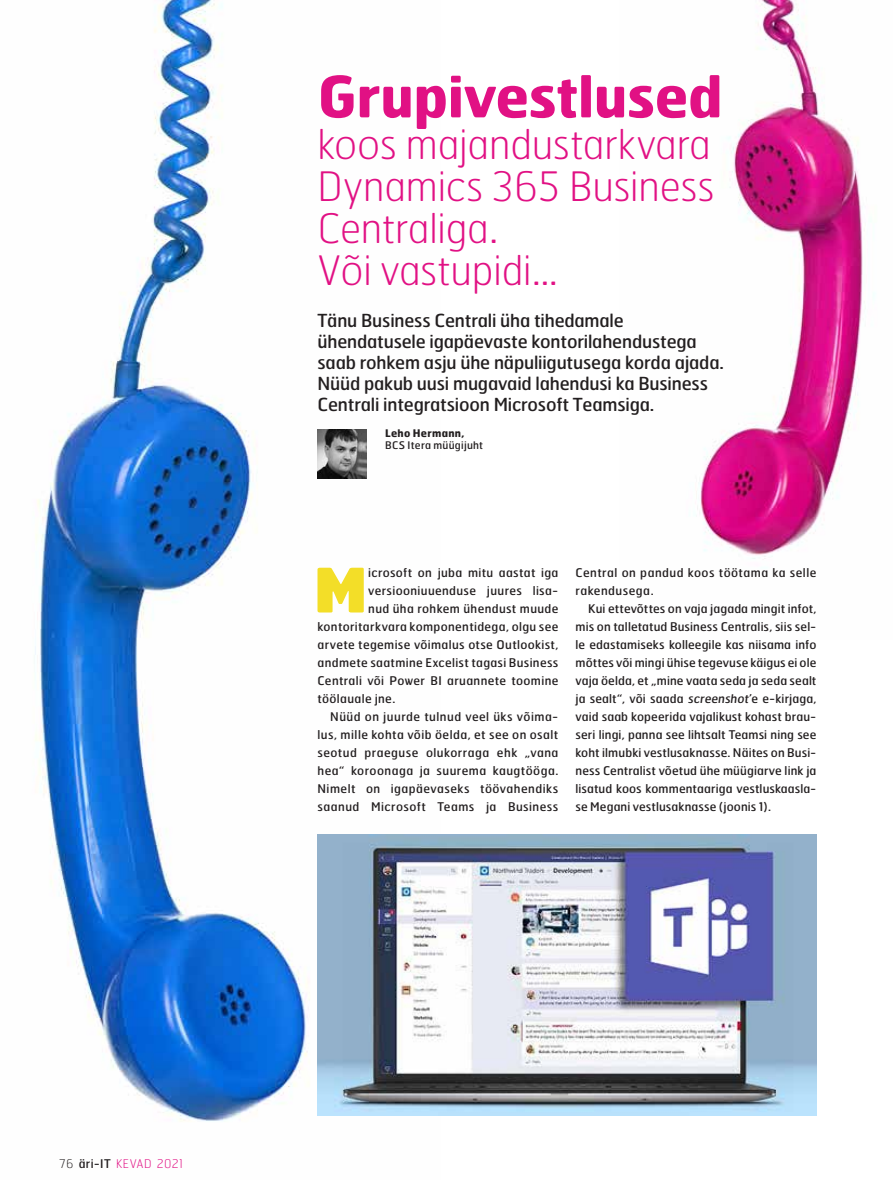
<style>
.page{position:relative;width:893px;height:1191px;background:#fff}
.page>*{position:absolute;margin:0;border:0;box-sizing:border-box;transform-origin:0 0}
.t1{font:900 61.2px "Hermes";color:#f3de28}
.t2{font:700 56.85px "Hermes";letter-spacing:-.01em;color:#e11184}
.t3{font:100 40.5px/42px "Hermes";letter-spacing:-.005em;color:#e11184}
.t4{font:18px/21px "Hermes";letter-spacing:-.01em;color:#231f20}
.t5{font:12px/18px "Hermes";letter-spacing:.03em;color:#231f20}
.t6{font:100 12px "Hermes";letter-spacing:.025em;color:#e11184}
.t7{font:10.5px "Hermes";letter-spacing:.025em;color:#231f20}
.t8{font:700 10.5px "Hermes";letter-spacing:.025em;color:#231f20}
.s1{color:#231f20}
.s2{font-weight:400;color:#231f20}
</style>
<div class="page">
<img style="left:696px;top:0;width:178px;height:559px">
<img style="left:35px;top:0;width:405px;height:1122px">
<img style="left:317px;top:429px;width:50px;height:49px">
<img style="left:317px;top:834px;width:499px;height:281px">
<h2 class="t2" style="left:317px;top:59px;width:406px">Grupivestlused</h2>
<h3 class="t3" style="left:317px;top:123px;width:399px">koos majandustarkvara<br>Dynamics 365 Business<br>Centraliga.<br>Või vastupidi…</h3>
<h3 class="t4" style="left:317px;top:310px;width:408px">Tänu Business Centrali üha tihedamale ühendatusele igapäevaste kontorilahendustega saab rohkem asju ühe näpuliigutusega korda ajada.<br>Nüüd pakub uusi mugavaid lahendusi ka Business Centrali integratsioon Microsoft Teamsiga.</h3>
<p class="t8" style="left:385px;top:426px;width:81px">Leho Hermann,</p>
<p class="t7" style="left:385px;top:438px;width:100px">BCS Itera müügijuht</p>
<h1 class="t1" style="left:314px;top:549px;width:55px">M</h1>
<p class="t5" style="left:368px;top:563px;width:192px">icrosoft on juba mitu aastat iga</p>
<p class="t5" style="left:368px;top:581px;width:192px">versiooniuuenduse juures lisa-</p>
<p class="t5" style="left:368px;top:599px;width:192px">nud üha rohkem ühendust muude</p>
<p class="t5" style="left:317px;top:617px;width:242px">kontoritarkvara komponentidega, olgu see</p>
<p class="t5" style="left:317px;top:635px;width:242px">arvete tegemise võimalus otse Outlookist,</p>
<p class="t5" style="left:317px;top:653px;width:242px">andmete saatmine Excelist tagasi Business</p>
<p class="t5" style="left:317px;top:671px;width:242px">Centrali või Power BI aruannete toomine</p>
<p class="t5" style="left:317px;top:689px;width:79px">töölauale jne.</p>
<p class="t5" style="left:330px;top:707px;width:230px">Nüüd on juurde tulnud veel üks võima-</p>
<p class="t5" style="left:317px;top:725px;width:242px">lus, mille kohta võib öelda, et see on osalt</p>
<p class="t5" style="left:317px;top:743px;width:242px">seotud praeguse olukorraga ehk „vana</p>
<p class="t5" style="left:317px;top:761px;width:242px">hea“ koroonaga ja suurema kaugtööga.</p>
<p class="t5" style="left:317px;top:779px;width:242px">Nimelt on igapäevaseks töövahendiks</p>
<p class="t5" style="left:317px;top:797px;width:242px">saanud Microsoft Teams ja Business</p>
<p class="t5" style="left:575px;top:563px;width:242px">Central on pandud koos töötama ka selle rakendusega.</p>
<p class="t5" style="left:575px;top:599px;width:242px;text-align:justify;text-indent:13px">Kui ettevõttes on vaja jagada mingit infot, mis on talletatud Business Centralis, siis sel&shy;le edastamiseks kolleegile kas niisama info mõttes või mingi ühise tegevuse käigus ei ole vaja öelda, et „mine vaata seda ja seda sealt ja sealt“, või saada screenshot’e e- kirjaga, vaid saab kopeerida vajalikust kohast brau&shy;seri lingi, panna see lihtsalt Teamsi ning see koht ilmubki vestlusaknasse. Näites on Busi&shy;ness Centralist võetud ühe müügiarve link ja lisatud koos kommentaariga vestluskaasla&shy;se Megani vestlusaknasse (joonis 1).</p>
<p class="t6" style="left:60px;top:1155px;width:125px"><span class="s1">76</span> <span class="s2">äri-IT</span> KEVAD 2021</p>
</div>
